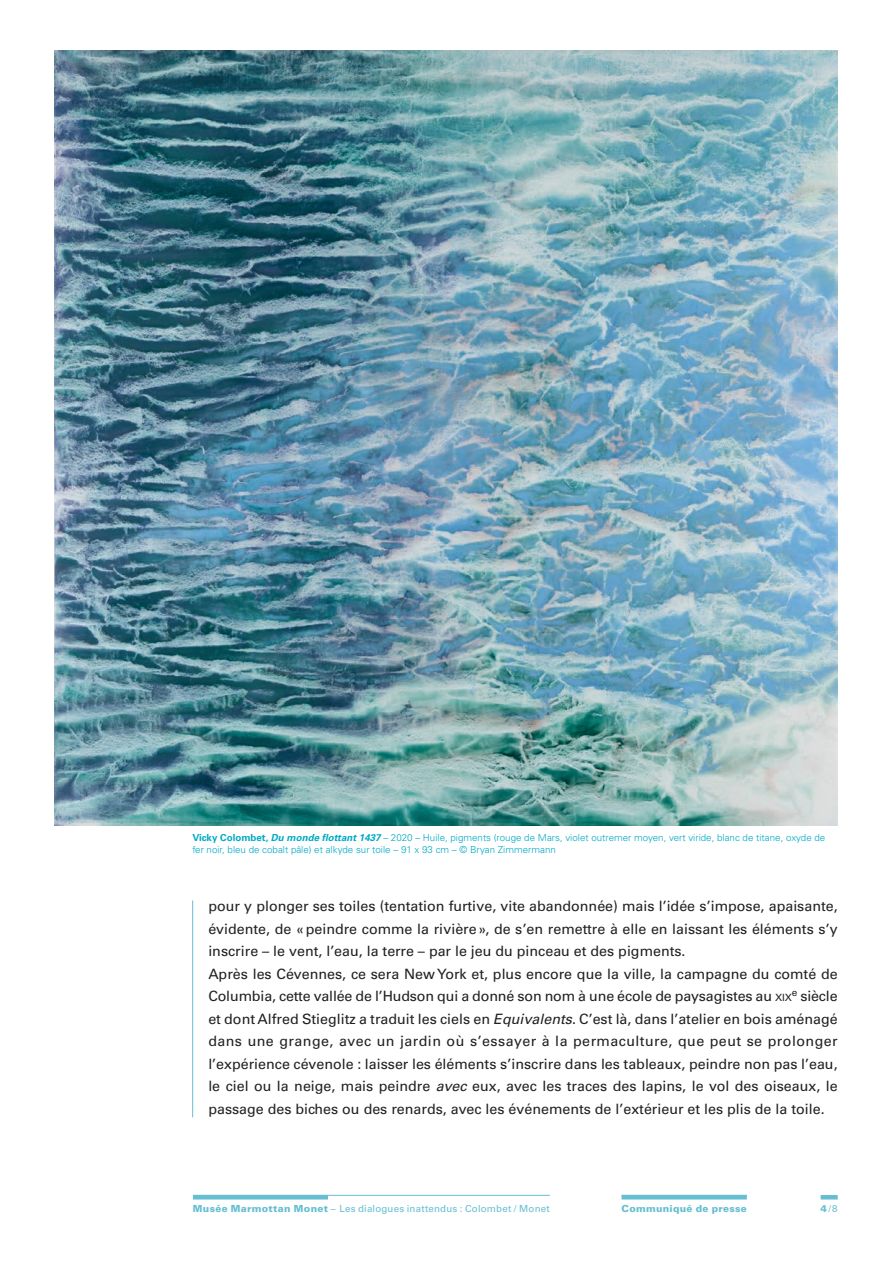
<style>
.page{position:relative;width:893px;height:1263px;background:#fff}
.page>*{position:absolute;margin:0;border:0;box-sizing:border-box;transform-origin:0 0}
.t1{font:14.25px/22.5px "Univers";color:#231f20}
.t2{font:300 9.75px/12px "Univers";color:#01a9c4}
.t3{font:9.75px "Univers";letter-spacing:.015em;color:#66bed2}
.t4{font:900 9.75px "Univers";letter-spacing:.025em;color:#66bed2}
.s1{font-weight:700}
.s2{font-weight:700;font-style:italic}
.s3{font-size:10.05px}
.s4{font-style:italic}
.s5{font-weight:900}
</style>
<div class="page">
<hr style="left:193px;top:1195px;width:357px;height:1px;background:#66bed2">
<hr style="left:193px;top:1195px;width:135px;height:4px;background:#66bed2">
<hr style="left:622px;top:1195px;width:125px;height:4px;background:#66bed2">
<hr style="left:821px;top:1195px;width:17px;height:4px;background:#66bed2">
<hr style="left:192px;top:900px;width:1px;height:217px;background:#66bed2">
<img style="left:55px;top:51px;width:783px;height:774px">
<p class="t2" style="left:192px;top:832px;width:634px"><span class="s1">Vicky Colombet,</span> <span class="s2">Du monde flottant 1437</span> – 2020 – Huile, pigments (rouge de Mars, violet outremer moyen, vert viride, blanc de titane, oxyde de fer noir, bleu de cobalt pâle) et alkyde sur toile – 91 x 93 cm – © Bryan Zimmermann</p>
<p class="t1" style="left:208px;top:895px;width:631px">pour y plonger ses toiles (tentation furtive, vite abandonnée) mais l’idée s’impose, apaisante, évidente, de «peindre comme la rivière», de s’en remettre à elle en laissant les éléments s’y inscrire – le vent, l’eau, la terre – par le jeu du pinceau et des pigments.<br>Après les Cévennes, ce sera New York et, plus encore que la ville, la campagne du comté de Columbia, cette vallée de l’Hudson qui a donné son nom à une école de paysagistes au <span class="s3">xix</span><sup>e</sup> siècle et dont Alfred Stieglitz a traduit les ciels en <span class="s4">Equivalents</span>. C’est là, dans l’atelier en bois aménagé dans une grange, avec un jardin où s’essayer à la permaculture, que peut se prolonger l’expérience cévenole : laisser les éléments s’inscrire dans les tableaux, peindre non pas l’eau, le ciel ou la neige, mais peindre <span class="s4">avec</span> eux, avec les traces des lapins, le vol des oiseaux, le passage des biches ou des renards, avec les événements de l’extérieur et les plis de la toile.</p>
<p class="t3" style="left:193px;top:1202px;width:358px"><span class="s5">Musée Marmottan Monet</span> – Les dialogues inattendus : Colombet / Monet</p>
<p class="t4" style="left:622px;top:1202px;width:127px">Communiqué de presse</p>
<p class="t3" style="left:821px;top:1202px;width:19px"><span class="s5">4</span>/8</p>
</div>
